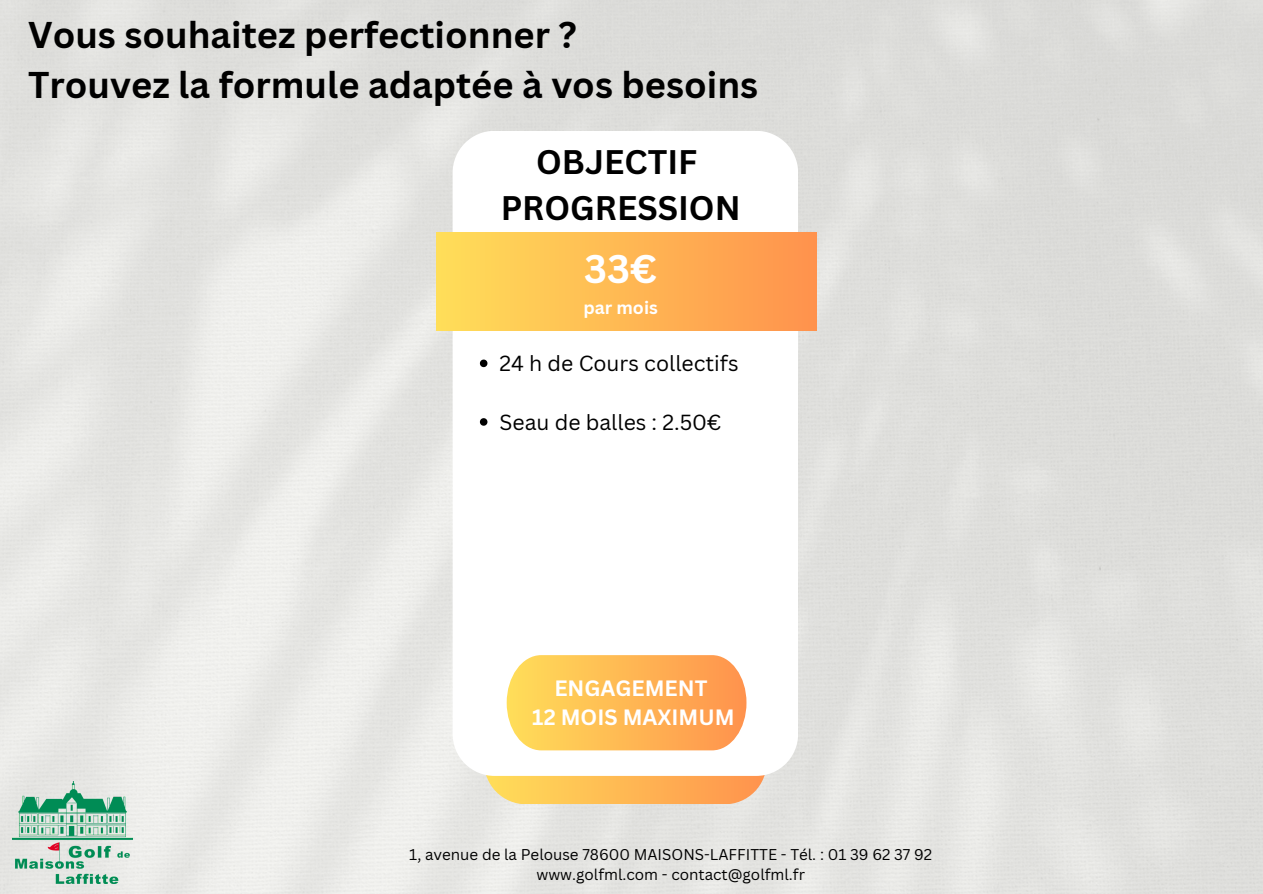
<style>
.page{position:relative;width:1263px;height:894px;background:#fff}
.page>*{position:absolute;margin:0;border:0;box-sizing:border-box;transform-origin:0 0}
.t1{font:700 38.85px "Canva Sans";color:#fff}
.t2{font:700 36.3px/49.8px "Canva Sans";color:#000}
.t3{font:700 33.15px/46.2px "Canva Sans";color:#000;text-align:center}
.t4{font:700 21.6px/29.2px "Canva Sans";color:#fff;text-align:center}
.t5{font:21.15px "Canva Sans";color:#000}
.t6{font:700 17.7px "Canva Sans";color:#fff}
.t7{font:15.15px "Canva Sans";color:#000}
</style>
<div class="page">
<img style="left:0;top:0;width:1263px;height:893px">
<svg style="left:484px;top:775px;width:283px;height:28px;background:#fcbe64"></svg>
<svg style="left:453px;top:131px;width:345px;height:644px"></svg>
<div style="left:436px;top:233px;width:381px;height:98px;background:linear-gradient(to right,#ffde59,#ff924d)"></div>
<svg style="left:507px;top:655px;width:239px;height:95px;background:#ffbc5d"></svg>
<img style="left:12px;top:780px;width:121px;height:103px">
<svg style="left:480px;top:359px;width:7px;height:8px"></svg>
<svg style="left:480px;top:418px;width:7px;height:7px"></svg>
<p class="t2" style="left:28px;top:9px;width:732px">Vous souhaitez perfectionner ?<br>Trouvez la formule adaptée à vos besoins</p>
<p class="t3" style="left:501px;top:137px;width:241px">OBJECTIF<br>PROGRESSION</p>
<h1 class="t1" style="left:584px;top:241px;width:74px">33€</h1>
<h1 class="t6" style="left:583px;top:295px;width:76px">par mois</h1>
<p class="t5" style="left:500px;top:348px;width:240px">24 h de Cours collectifs</p>
<p class="t5" style="left:500px;top:407px;width:223px">Seau de balles : 2.50€</p>
<h3 class="t4" style="left:532px;top:672px;width:204px">ENGAGEMENT<br>12 MOIS MAXIMUM</h3>
<h5 class="t7" style="left:409px;top:843px;width:524px">1, avenue de la Pelouse 78600 MAISONS-LAFFITTE - Tél. : 01 39 62 37 92</h5>
<p class="t7" style="left:536px;top:863px;width:270px">www.golfml.com - contact@golfml.fr</p>
</div>
